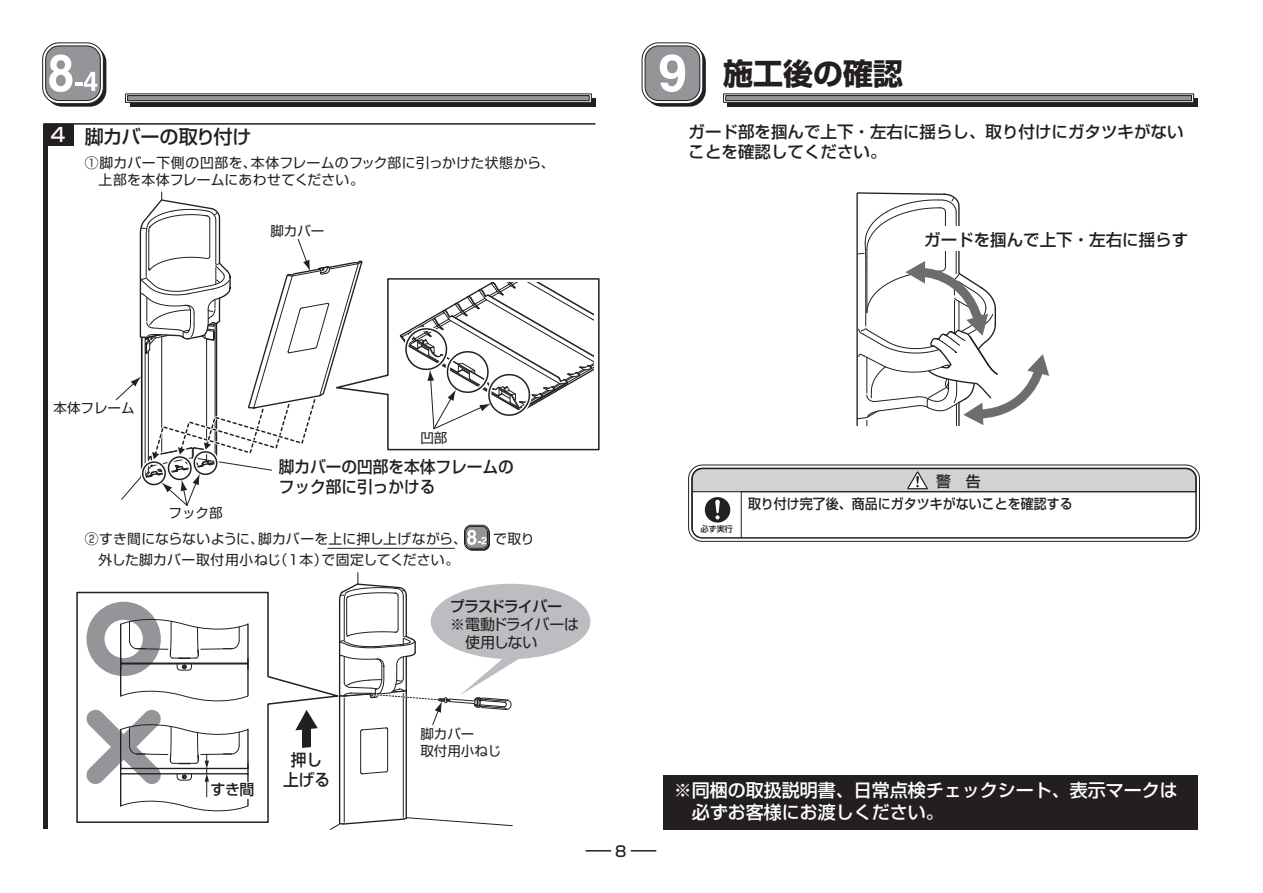
<style>
.page{position:relative;width:1263px;height:893px;background:#fff}
.page>*{position:absolute;margin:0;border:0;box-sizing:border-box;transform-origin:0 0}
.t1{font:700 30px "Shin Go Pro";color:#231f20}
.t2{font:500 19.2px "Shin Go Pro";letter-spacing:-.025em;color:#231f20}
.t3{font:500 19.2px "Shin Go Pro";color:#fff}
.t4{font:500 18px "Shin Go Pro";color:#fff}
.t5{font:500 16.5px/19.8px "Shin Go Pro";color:#231f20}
.t6{font:500 16.5px/19.8px "Shin Go Pro";color:#231f20;scale:.95 1}
.t7{font:15px/18px "Shin Go Pro";letter-spacing:-.035em;color:#231f20}
.t8{font:500 15px "Shin Go Pro";letter-spacing:-.06em;color:#231f20}
.t9{font:500 15px "Shin Go Pro";letter-spacing:-.04em;color:#231f20}
.t10{font:500 14.85px "Shin Go Pro";color:#231f20}
.t11{font:13.8px/16.6px "Shin Go Pro";letter-spacing:.02em;color:#231f20}
.t12{font:500 13.8px "Shin Go Pro";color:#231f20;scale:.94 1}
.t13{font:13.8px "Shin Go Pro";letter-spacing:-.01em;color:#231f20}
.t14{font:13.5px/16.2px "Shin Go Pro";color:#231f20}
.t15{font:500 8.1px "Shin Go Pro";color:#231f20}
</style>
<div class="page">
<div style="left:46px;top:124px;width:28px;height:21px;background:#231f20"></div>
<hr style="left:43px;top:123px;width:552px;height:2px;background:#231f20">
<div style="left:43px;top:124px;width:5px;height:704px;background:#231f20"></div>
<svg style="left:856px;top:192px;width:193px;height:233px"></svg>
<div style="left:919px;top:227px;width:129px;height:24px;background:#fff"></div>
<svg style="left:363px;top:278px;width:237px;height:173px"></svg>
<hr style="left:360px;top:731px;width:1px;height:41px;background:#231f20">
<hr style="left:387px;top:729px;width:1px;height:41px;background:#231f20">
<svg style="left:360px;top:770px;width:28px;height:4px"></svg>
<hr style="left:403px;top:693px;width:1px;height:124px;background:#231f20">
<hr style="left:406px;top:691px;width:1px;height:127px;background:#231f20">
<svg style="left:330px;top:817px;width:183px;height:13px"></svg>
<div style="left:663px;top:775px;width:535px;height:54px;background:#231f20"></div>
<div style="left:645px;top:46px;width:61px;height:61px;background:#231f20;border-radius:17px"></div>
<svg style="left:642px;top:43px;width:61px;height:61px"></svg>
<div style="left:642px;top:42px;width:61px;height:62px;border:1px solid #231f20;border-radius:17px"></div>
<div style="left:645px;top:46px;width:55px;height:55px;background:#939598;border-radius:14px"></div>
<div style="left:645px;top:46px;width:55px;height:55px;border:1px solid #231f20;border-radius:14px"></div>
<svg style="left:660px;top:54px;width:25px;height:38px"></svg>
<div style="left:728px;top:98px;width:470px;height:9px;background:#231f20"></div>
<div style="left:723px;top:94px;width:471px;height:9px;border:1px solid #231f20"></div>
<div style="left:726px;top:96px;width:465px;height:5px;background:#939598"></div>
<div style="left:725px;top:95px;width:467px;height:6px;border:1px solid #231f20"></div>
<div style="left:688px;top:465px;width:512px;height:77px;border:1px solid #231f20;border-radius:14px"></div>
<svg style="left:691px;top:468px;width:506px;height:70px"></svg>
<div style="left:130px;top:98px;width:466px;height:9px;background:#231f20"></div>
<div style="left:125px;top:94px;width:467px;height:9px;border:1px solid #231f20"></div>
<div style="left:128px;top:96px;width:461px;height:5px;background:#939598"></div>
<div style="left:127px;top:95px;width:463px;height:6px;border:1px solid #231f20"></div>
<div style="left:46px;top:46px;width:60px;height:61px;background:#231f20;border-radius:17px"></div>
<svg style="left:43px;top:43px;width:60px;height:61px"></svg>
<div style="left:42px;top:42px;width:62px;height:62px;border:1px solid #231f20;border-radius:17px"></div>
<div style="left:46px;top:46px;width:54px;height:55px;background:#939598;border-radius:14px"></div>
<div style="left:45px;top:46px;width:56px;height:55px;border:1px solid #231f20;border-radius:14px"></div>
<svg style="left:49px;top:54px;width:48px;height:38px"></svg>
<svg style="left:343px;top:573px;width:247px;height:159px"></svg>
<svg style="left:115px;top:192px;width:248px;height:314px"></svg>
<svg style="left:399px;top:282px;width:194px;height:148px"></svg>
<svg style="left:76px;top:591px;width:269px;height:233px"></svg>
<svg style="left:466px;top:526px;width:24px;height:25px"></svg>
<div style="left:464px;top:525px;width:25px;height:25px;border:1px solid #231f20;border-radius:7px"></div>
<div style="left:466px;top:526px;width:22px;height:22px;background:#939598;border-radius:5px"></div>
<div style="left:465px;top:526px;width:23px;height:22px;border:1px solid #231f20;border-radius:5px"></div>
<svg style="left:467px;top:530px;width:19px;height:15px"></svg>
<hr style="left:328px;top:548px;width:126px;height:1px;background:#231f20">
<div style="left:210px;top:782px;width:46px;height:16px;background:#fff"></div>
<svg style="left:631px;top:850px;width:25px;height:1px"></svg>
<svg style="left:586px;top:850px;width:25px;height:1px"></svg>
<h2 class="t3" style="left:51px;top:119px;width:16px">4</h2>
<h2 class="t2" style="left:85px;top:121px;width:168px">脚カバーの取り付け</h2>
<p class="t11" style="left:99px;top:153px;width:267px;text-indent:-14px">①脚カバー下側の凹部を、<br>上部を本体フレームにあわせてください。</p>
<p class="t11" style="left:251px;top:153px;width:305px">本体フレームのフック部に引っかけた状態から、</p>
<p class="t14" style="left:270px;top:222px;width:55px">脚カバー</p>
<h1 class="t1" style="left:723px;top:50px;width:181px">施工後の確認</h1>
<p class="t5" style="left:689px;top:120px;width:496px">ガード部を掴んで上下・左右に揺らし、取り付けにガタツキがないことを確認してください。</p>
<p class="t5" style="left:924px;top:227px;width:265px">ガードを掴んで上下・左右に揺らす</p>
<p class="t14" style="left:54px;top:398px;width:82px">本体フレーム</p>
<p class="t14" style="left:168px;top:503px;width:55px">フック部</p>
<p class="t14" style="left:420px;top:428px;width:28px">凹部</p>
<p class="t6" style="left:279px;top:455px;width:249px">脚カバーの凹部を本体フレームのフック部に引っかける</p>
<p class="t11" style="left:258px;top:529px;width:218px">脚カバーを上に押し上げながら、　</p>
<p class="t11" style="left:85px;top:529px;width:181px">②すき間にならないように、</p>
<p class="t11" style="left:99px;top:550px;width:184px">外した脚カバー取付用小ねじ</p>
<p class="t11" style="left:274px;top:550px;width:56px">（1本）</p>
<p class="t13" style="left:321px;top:549px;width:139px">で固定してください。</p>
<p class="t11" style="left:493px;top:529px;width:43px">で取り</p>
<p class="t9" style="left:211px;top:777px;width:46px">すき間</p>
<p class="t6" style="left:283px;top:748px;width:51px;text-align:center">押し上げる</p>
<p class="t8" style="left:450px;top:594px;width:114px">プラスドライバー</p>
<p class="t7" style="left:450px;top:614px;width:131px">※電動ドライバーは　使用しない</p>
<p class="t14" style="left:420px;top:725px;width:82px">脚カバー<br>取付用小ねじ</p>
<p class="t10" style="left:615px;top:839px;width:13px">8</p>
<p class="t10" style="left:936px;top:469px;width:46px">警　告</p>
<p class="t15" style="left:700px;top:522px;width:34px">必ず実行</p>
<p class="t12" style="left:748px;top:493px;width:347px">取り付け完了後、商品にガタツキがないことを確認する</p>
<h3 class="t4" style="left:674px;top:776px;width:505px">※同梱の取扱説明書、日常点検チェックシート、表示マークは</h3>
<h3 class="t4" style="left:674px;top:797px;width:262px">　必ずお客様にお渡しください。</h3>
</div>
